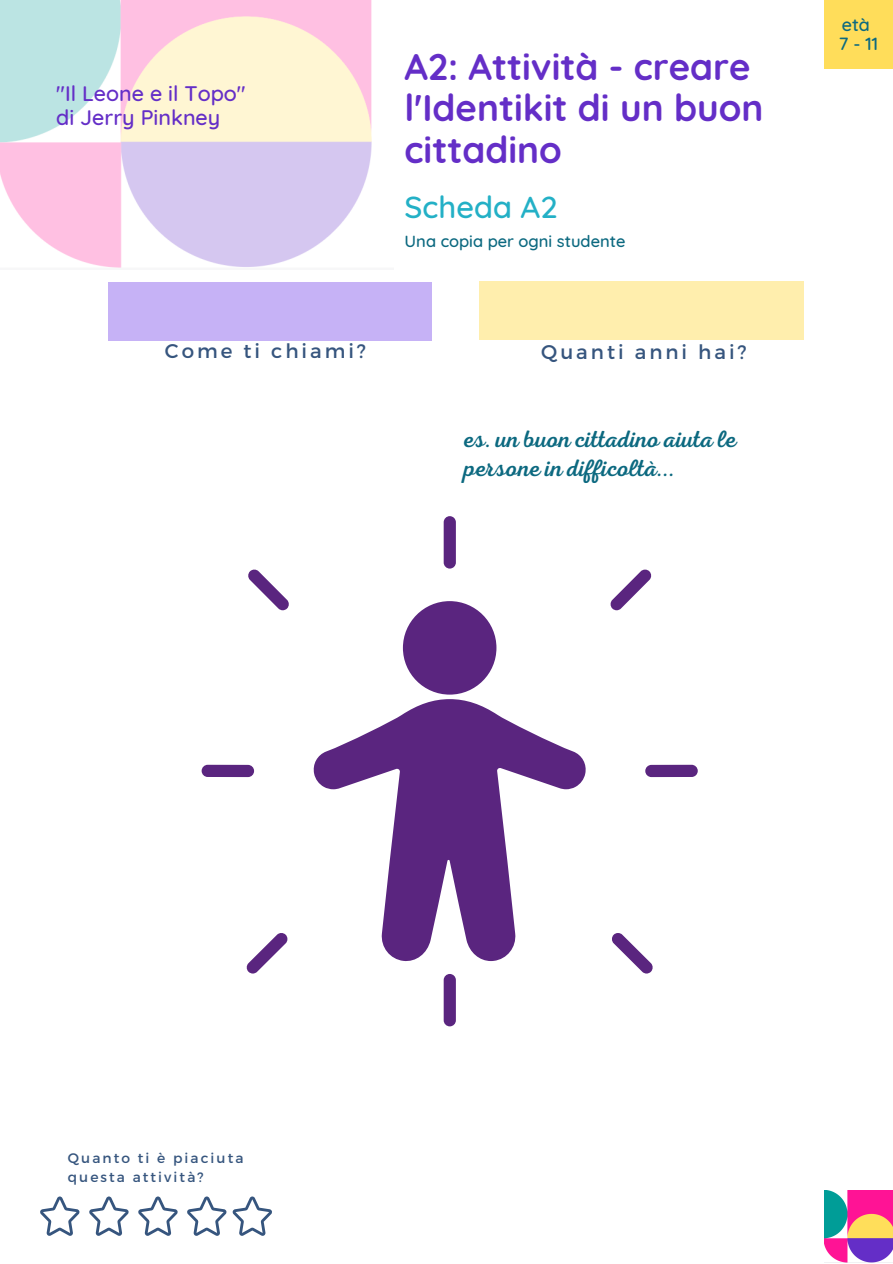
<style>
.page{position:relative;width:893px;height:1264px;background:#fff}
.page>*{position:absolute;margin:0;border:0;box-sizing:border-box;transform-origin:0 0}
.t1{font:700 36.9px/41.5px "Quicksand";color:#642ec7}
.t2{font:500 30.9px "Quicksand";color:#23b0c6}
.t3{font:24px/29.2px "RTL Adam Script Regular";color:#0c6980}
.t4{font:500 21.45px "Quicksand";color:#642ec7}
.t5{font:19.8px "Montserrat";letter-spacing:.15em;color:#36557e}
.t6{font:500 18px "Quicksand";color:#0c6980}
.t7{font:500 16.5px "Quicksand";color:#0c6980}
.t8{font:13.8px/19px "Montserrat";letter-spacing:.15em;color:#36557e}
</style>
<div class="page">
<img style="left:0;top:0;width:372px;height:268px">
<img style="left:824px;top:1190px;width:68px;height:72px">
<div style="left:824px;top:0;width:68px;height:68px;background:#ffdd5a"></div>
<div style="left:412px;top:282px;width:20px;height:59px;background:#c6b2f6"></div>
<div style="left:128px;top:282px;width:284px;height:59px;background:#c6b2f6"></div>
<div style="left:108px;top:282px;width:20px;height:59px;background:#c6b2f6"></div>
<div style="left:783px;top:281px;width:20px;height:59px;background:#ffeead"></div>
<div style="left:499px;top:281px;width:284px;height:59px;background:#ffeead"></div>
<div style="left:479px;top:281px;width:20px;height:59px;background:#ffeead"></div>
<div style="left:403px;top:601px;width:93px;height:93px;background:#5a257f;border-radius:50%"></div>
<svg style="left:313px;top:699px;width:273px;height:263px"></svg>
<div style="left:443px;top:516px;width:13px;height:52px;background:#5a257f;border-radius:6px"></div>
<div style="left:443px;top:973px;width:13px;height:53px;background:#5a257f;border-radius:6px"></div>
<svg style="left:610px;top:569px;width:41px;height:41px"></svg>
<svg style="left:612px;top:933px;width:41px;height:40px"></svg>
<svg style="left:645px;top:764px;width:52px;height:13px"></svg>
<svg style="left:248px;top:569px;width:41px;height:41px"></svg>
<svg style="left:246px;top:933px;width:42px;height:40px"></svg>
<svg style="left:202px;top:764px;width:52px;height:13px"></svg>
<svg style="left:40px;top:1196px;width:39px;height:39px"></svg>
<svg style="left:89px;top:1196px;width:40px;height:39px"></svg>
<svg style="left:138px;top:1196px;width:40px;height:39px"></svg>
<svg style="left:187px;top:1196px;width:39px;height:39px"></svg>
<svg style="left:233px;top:1196px;width:39px;height:39px"></svg>
<p class="t4" style="left:56px;top:80px;width:191px">"Il Leone e il Topo"</p>
<p class="t4" style="left:56px;top:103px;width:165px">di Jerry Pinkney</p>
<p class="t1" style="left:404px;top:45px;width:360px">A2: Attività - creare l'Identikit di un buon cittadino</p>
<p class="t2" style="left:404px;top:187px;width:154px">Scheda A2</p>
<p class="t7" style="left:404px;top:230px;width:222px">Una copia per ogni studente</p>
<p class="t5" style="left:165px;top:338px;width:202px">Come ti chiami?</p>
<p class="t5" style="left:541px;top:339px;width:207px">Quanti anni hai?</p>
<p class="t3" style="left:464px;top:424px;width:274px">es. un buon cittadino aiuta le persone in difficoltà...</p>
<p class="t6" style="left:841px;top:13px;width:30px">età</p>
<p class="t6" style="left:838px;top:32px;width:41px">7-11</p>
<p class="t8" style="left:68px;top:1148px;width:177px">Quanto ti è piaciuta questa attività?</p>
</div>
